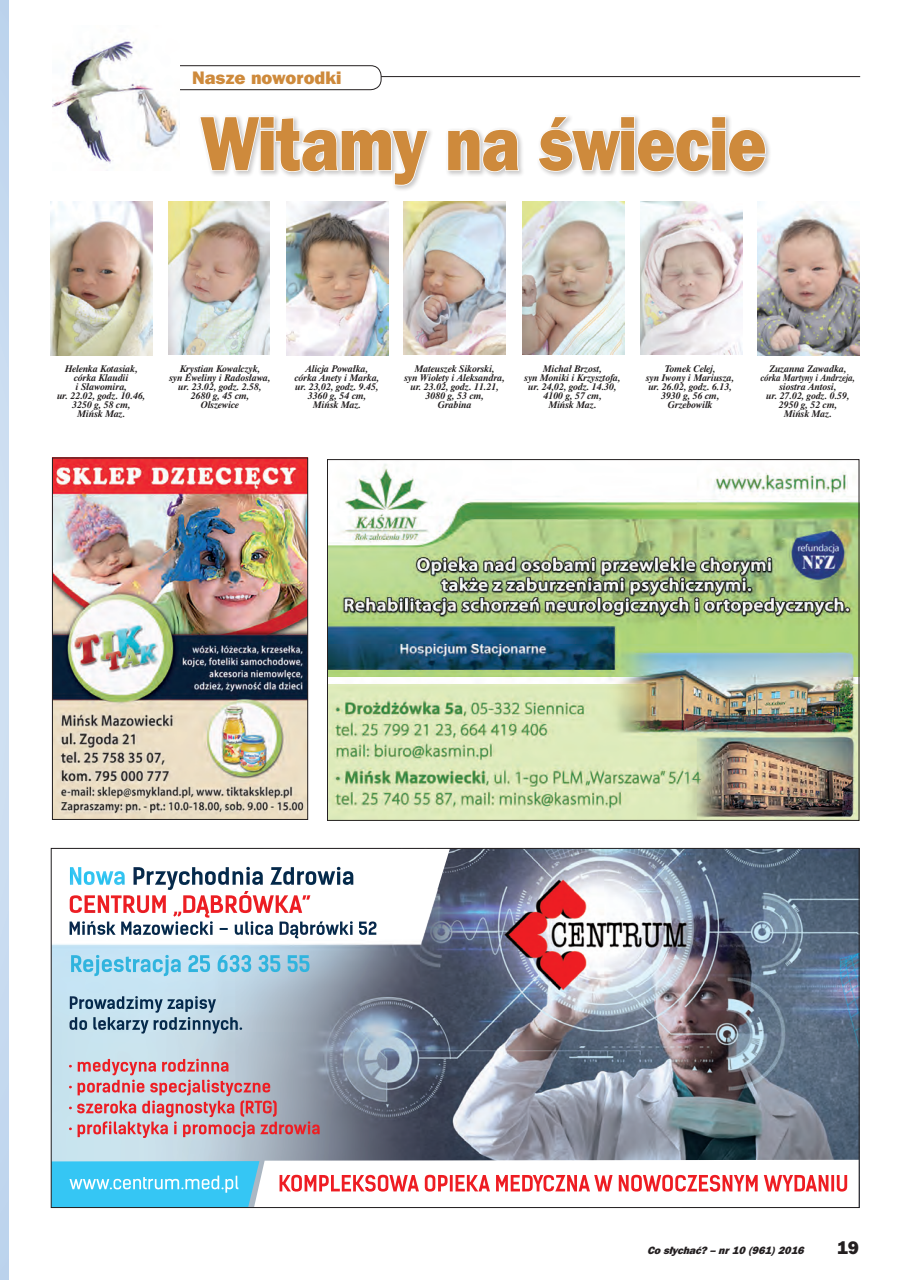
<style>
.page{position:relative;width:910px;height:1280px;background:#fff}
.page>*{position:absolute;margin:0;border:0;box-sizing:border-box;transform-origin:0 0}
.t1{font:76.2px "Frnk Goth ITC Hv PL";letter-spacing:-.01em;color:#ce8a3c;scale:.83 1}
.t2{font:18px "Frnk Goth ITC Hv PL";color:#ce8a3c}
.t3{font:18px "Frnk Goth ITC Hv PL";color:#231f20}
.t4{font:italic 10.5px "Frnk Goth ITC Hv PL";color:#231f20}
.t5{font:italic 700 9px/9px "Dutch 801 Rm PL";color:#231f20;text-align:center}
</style>
<div class="page">
<div style="left:0;top:0;width:9px;height:1280px;background:#c8dbf1"></div>
<hr style="left:243px;top:76px;width:617px;height:1px;background:#231f20">
<div style="left:74px;top:66px;width:307px;height:24px;background:#fff;border-radius:10px"></div>
<div style="left:74px;top:65px;width:307px;height:25px;border:1px solid #231f20;border-radius:10px"></div>
<img style="left:52px;top:41px;width:127px;height:123px">
<svg style="left:200px;top:116px;width:229px;height:70px"></svg>
<svg style="left:447px;top:128px;width:73px;height:45px"></svg>
<svg style="left:539px;top:116px;width:228px;height:57px"></svg>
<img style="left:54px;top:460px;width:252px;height:358px">
<div style="left:52px;top:458px;width:256px;height:362px;border:1px solid #231f20"></div>
<img style="left:50px;top:202px;width:103px;height:153px">
<img style="left:168px;top:202px;width:102px;height:153px">
<img style="left:286px;top:202px;width:102px;height:153px">
<img style="left:404px;top:202px;width:102px;height:153px">
<img style="left:523px;top:202px;width:101px;height:153px">
<img style="left:640px;top:202px;width:102px;height:153px">
<img style="left:757px;top:202px;width:102px;height:153px">
<img style="left:53px;top:850px;width:804px;height:311px">
<img style="left:53px;top:1161px;width:201px;height:45px">
<img style="left:254px;top:1160px;width:603px;height:46px">
<img style="left:53px;top:850px;width:397px;height:90px">
<img style="left:329px;top:464px;width:528px;height:220px">
<img style="left:329px;top:516px;width:528px;height:160px">
<img style="left:329px;top:684px;width:528px;height:135px">
<h2 class="t2" style="left:192px;top:66px;width:151px">Nasze noworodki</h2>
<h1 class="t1" style="left:201px;top:95px;width:683px">Witamy na świecie</h1>
<p class="t5" style="left:57px;top:364px;width:90px">Helenka Kotasiak, córka Klaudii<br>i Sławomira,<br>ur. 22.02, godz. 10.46,<br>3250 g, 58 cm,<br>Mińsk Maz.</p>
<p class="t5" style="left:170px;top:364px;width:103px">Krystian Kowalczyk,<br>syn Eweliny i Radosława, ur. 23.02, godz. 2.58,<br>2680 g, 45 cm,<br>Olszewice</p>
<p class="t5" style="left:295px;top:364px;width:86px">Alicja Powałka, córka Anety i Marka, ur. 23,02, godz. 9.45,<br>3360 g, 54 cm,<br>Mińsk Maz.</p>
<p class="t5" style="left:405px;top:364px;width:102px">Mateuszek Sikorski,<br>syn Wiolety i Aleksandra, ur. 23.02, godz. 11.21,<br>3080 g, 53 cm,<br>Grabina</p>
<p class="t5" style="left:525px;top:364px;width:98px">Michał Brzost,<br>syn Moniki i Krzysztofa, ur. 24,02, godz. 14.30,<br>4100 g, 57 cm,<br>Mińsk Maz.</p>
<p class="t5" style="left:761px;top:364px;width:96px">Zuzanna Zawadka, córka Martyny i Andrzeja, siostra Antosi,<br>ur. 27.02, godz. 0.59,<br>2950 g, 52 cm,<br>Mińsk Maz.</p>
<p class="t5" style="left:646px;top:364px;width:90px">Tomek Celej,<br>syn Iwony i Mariusza, ur. 26.02, godz. 6.13,<br>3930 g, 56 cm,<br>Grzebowilk</p>
<p class="t4" style="left:647px;top:1243px;width:161px">Cosłychać?–nr10 (961)2016</p>
<h2 class="t3" style="left:837px;top:1236px;width:24px">19</h2>
</div>
